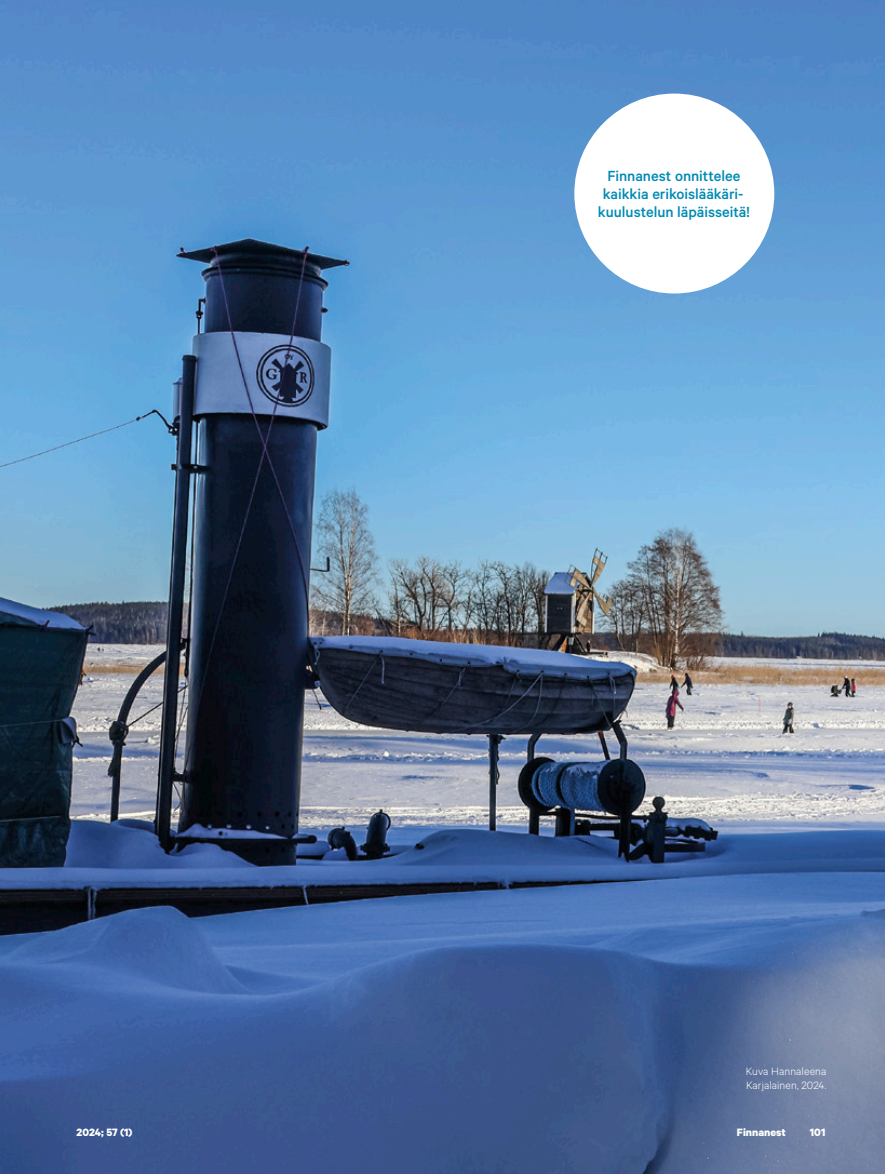
<style>
.page{position:relative;width:885px;height:1174px;background:#fff}
.page>*{position:absolute;margin:0;border:0;box-sizing:border-box;transform-origin:0 0}
.t1{font:500 16.5px/18px "Calibre";letter-spacing:-.005em;color:#008ab4;text-align:center}
.t2{font:300 12px/13.5px "Calibre";letter-spacing:.01em;color:#fff}
.t3{font:700 12px "Calibre";color:#fff}
</style>
<div class="page">
<img style="left:0;top:0;width:884px;height:1174px">
<div style="left:574px;top:94px;width:200px;height:199px;background:#fff;border-radius:50%"></div>
<p class="t1" style="left:598px;top:166px;width:153px">Finnanest onnittelee kaikkia erikoislääkäri&shy;kuulustelun läpäisseitä!</p>
<p class="t2" style="left:745px;top:1064px;width:82px">Kuva Hannaleena<br>Karjalainen, 2024.</p>
<p class="t3" style="left:77px;top:1125px;width:57px">2024; 57 (1)</p>
<p class="t3" style="left:736px;top:1125px;width:50px">Finnanest</p>
<p class="t3" style="left:809px;top:1125px;width:17px">101</p>
</div>
